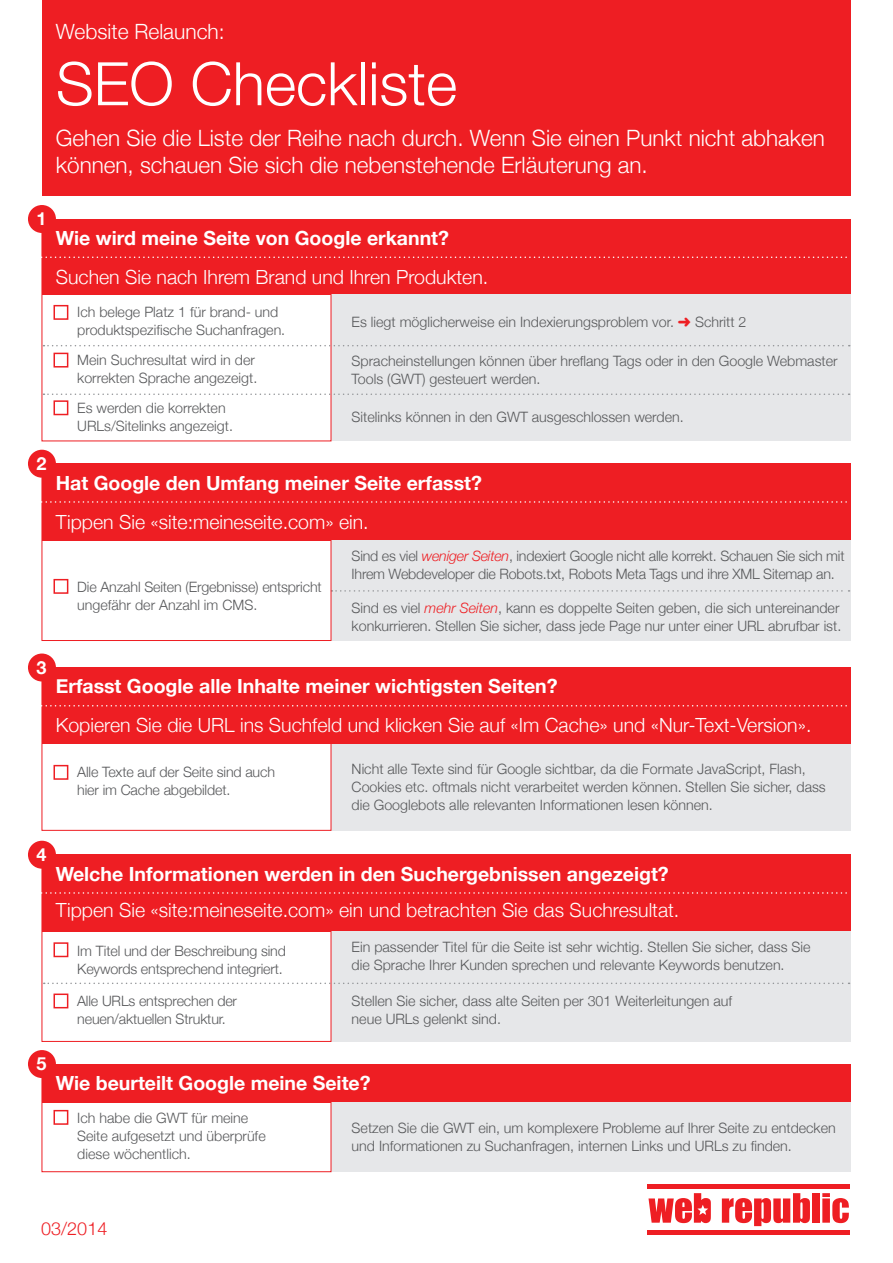
<style>
.page{position:relative;width:893px;height:1263px;background:#fff}
.page>*{position:absolute;margin:0;border:0;box-sizing:border-box;transform-origin:0 0}
.t1{font:300 60px "Helvetica Neue";color:#fff}
.t2{font:300 22.5px/27px "Helvetica Neue";color:#fff}
.t3{font:300 21px "Helvetica Neue";color:#fff}
.t4{font:300 19.5px "Helvetica Neue";color:#fff}
.t5{font:700 19.5px "Helvetica Neue";color:#fff}
.t6{font:300 18px "Helvetica Neue";color:#ee1e23}
.t7{font:700 18px "Helvetica Neue";color:#fff}
.t8{font:300 14.25px/18px "Helvetica Neue";color:#57585a}
.s1{font-weight:700;color:#ee1e23}
.s2{color:#ee1e23}
.s3{font-style:italic;color:#ee1e23}
</style>
<div class="page">
<div style="left:331px;top:744px;width:519px;height:86px;background:#e6e7e9"></div>
<div style="left:42px;top:256px;width:808px;height:39px;background:#ee1e23"></div>
<div style="left:42px;top:502px;width:808px;height:38px;background:#ee1e23"></div>
<div style="left:331px;top:540px;width:519px;height:101px;background:#e6e7e9"></div>
<div style="left:42px;top:706px;width:808px;height:38px;background:#ee1e23"></div>
<svg style="left:331px;top:590px;width:518px;height:2px"></svg>
<div style="left:42px;top:219px;width:808px;height:38px;background:#ee1e23"></div>
<div style="left:331px;top:295px;width:519px;height:146px;background:#e6e7e9"></div>
<div style="left:42px;top:0;width:808px;height:195px;background:#ee1e23"></div>
<div style="left:42px;top:225px;width:289px;height:216px;border:1px solid #ee1e23"></div>
<div style="left:28px;top:205px;width:28px;height:28px;background:#ee1e23;border-radius:50%"></div>
<svg style="left:722px;top:1193px;width:88px;height:33px"></svg>
<div style="left:812px;top:1193px;width:8px;height:30px;background:#ee1e23"></div>
<svg style="left:822px;top:1193px;width:27px;height:30px"></svg>
<div style="left:648px;top:1230px;width:202px;height:5px;background:#ee1e23"></div>
<svg style="left:648px;top:1193px;width:63px;height:30px"></svg>
<div style="left:648px;top:1184px;width:202px;height:5px;background:#ee1e23"></div>
<svg style="left:43px;top:345px;width:807px;height:1px"></svg>
<svg style="left:43px;top:393px;width:806px;height:2px"></svg>
<div style="left:42px;top:1064px;width:808px;height:38px;background:#ee1e23"></div>
<div style="left:331px;top:1102px;width:519px;height:70px;background:#e6e7e9"></div>
<div style="left:42px;top:1070px;width:289px;height:102px;border:1px solid #ee1e23"></div>
<div style="left:28px;top:1050px;width:28px;height:28px;background:#ee1e23;border-radius:50%"></div>
<div style="left:42px;top:464px;width:808px;height:38px;background:#ee1e23"></div>
<div style="left:42px;top:477px;width:289px;height:164px;border:1px solid #ee1e23"></div>
<div style="left:42px;top:667px;width:289px;height:164px;border:1px solid #ee1e23"></div>
<div style="left:28px;top:450px;width:28px;height:28px;background:#ee1e23;border-radius:50%"></div>
<div style="left:42px;top:667px;width:808px;height:39px;background:#ee1e23"></div>
<div style="left:28px;top:653px;width:28px;height:28px;background:#ee1e23;border-radius:50%"></div>
<div style="left:42px;top:893px;width:808px;height:38px;background:#ee1e23"></div>
<div style="left:42px;top:855px;width:808px;height:38px;background:#ee1e23"></div>
<div style="left:331px;top:931px;width:519px;height:110px;background:#e6e7e9"></div>
<div style="left:42px;top:858px;width:289px;height:184px;border:1px solid #ee1e23"></div>
<div style="left:28px;top:841px;width:28px;height:28px;background:#ee1e23;border-radius:50%"></div>
<svg style="left:42px;top:501px;width:805px;height:2px"></svg>
<svg style="left:44px;top:982px;width:805px;height:2px"></svg>
<svg style="left:42px;top:705px;width:805px;height:1px"></svg>
<svg style="left:42px;top:892px;width:805px;height:2px"></svg>
<div style="left:54px;top:305px;width:14px;height:15px;background:#fff;border:2px solid #ee1e23"></div>
<div style="left:54px;top:353px;width:14px;height:15px;background:#fff;border:2px solid #ee1e23"></div>
<div style="left:54px;top:400px;width:14px;height:15px;background:#fff;border:2px solid #ee1e23"></div>
<div style="left:54px;top:579px;width:14px;height:15px;background:#fff;border:2px solid #ee1e23"></div>
<div style="left:54px;top:765px;width:14px;height:15px;background:#fff;border:2px solid #ee1e23"></div>
<div style="left:54px;top:942px;width:14px;height:15px;background:#fff;border:2px solid #ee1e23"></div>
<div style="left:54px;top:993px;width:14px;height:15px;background:#fff;border:2px solid #ee1e23"></div>
<div style="left:54px;top:1110px;width:14px;height:15px;background:#fff;border:2px solid #ee1e23"></div>
<svg style="left:42px;top:256px;width:805px;height:2px"></svg>
<h3 class="t3" style="left:56px;top:15px;width:170px">Website Relaunch:</h3>
<h1 class="t1" style="left:56px;top:35px;width:403px">SEO Checkliste</h1>
<h2 class="t2" style="left:56px;top:123px;width:771px">Gehen Sie die Liste der Reihe nach durch. Wenn Sie einen Punkt nicht abhaken können, schauen Sie sich die nebenstehende Erläuterung an.</h2>
<p class="t7" style="left:37px;top:203px;width:12px">1</p>
<p class="t7" style="left:37px;top:447px;width:12px">2</p>
<h3 class="t5" style="left:56px;top:220px;width:395px">Wie wird meine Seite von Google erkannt?</h3>
<h3 class="t4" style="left:56px;top:261px;width:434px">Suchen Sie nach Ihrem Brand und Ihren Produkten.</h3>
<p class="t8" style="left:77px;top:302px;width:209px">Ich belege Platz 1 für brand- und produktspezifische Suchanfragen.</p>
<p class="t8" style="left:56px;top:350px;width:203px;text-align:right"><span class="s1">X</span> Mein Suchresultat wird in der korrekten Sprache angezeigt.</p>
<p class="t8" style="left:77px;top:398px;width:157px;text-indent:-21px"><span class="s1">X</span> Es werden die korrekten<br>URLs/Sitelinks angezeigt.</p>
<p class="t8" style="left:352px;top:313px;width:396px">Es liegt möglicherweise ein Indexierungsproblem vor. <span class="s2">➜</span> Schritt 2</p>
<p class="t8" style="left:352px;top:351px;width:487px">Spracheinstellungen können über hreflang Tags oder in den Google Webmaster<br>Tools (GWT) gesteuert werden.</p>
<p class="t8" style="left:352px;top:407px;width:334px">Sitelinks können in den GWT ausgeschlossen werden.</p>
<h3 class="t5" style="left:56px;top:465px;width:428px">Hat Google den Umfang meiner Seite erfasst?</h3>
<h3 class="t4" style="left:56px;top:506px;width:314px">Tippen Sie «site:meineseite.com» ein.</h3>
<p class="t8" style="left:77px;top:577px;width:246px;text-indent:-21px"><span class="s1">X</span> Die Anzahl Seiten (Ergebnisse) entspricht ungefähr der Anzahl im CMS.</p>
<p class="t8" style="left:352px;top:546px;width:494px">Sind es viel <span class="s3">weniger Seiten</span>, indexiert Google nicht alle korrekt. Schauen Sie sich mit<br>Ihrem Webdeveloper die Robots.txt, Robots Meta Tags und ihre XML Sitemap an.</p>
<p class="t8" style="left:352px;top:598px;width:491px">Sind es viel <span class="s3">mehr Seiten</span>, kann es doppelte Seiten geben, die sich untereinander konkurrieren. Stellen Sie sicher, dass jede Page nur unter einer URL abrufbar ist.</p>
<p class="t7" style="left:37px;top:651px;width:12px">3</p>
<h3 class="t5" style="left:56px;top:669px;width:503px">Erfasst Google alle Inhalte meiner wichtigsten Seiten?</h3>
<h3 class="t4" style="left:56px;top:710px;width:757px">Kopieren Sie die URL ins Suchfeld und klicken Sie auf «Im Cache» und «Nur-Text-Version».</h3>
<p class="t8" style="left:77px;top:762px;width:199px;text-indent:-21px"><span class="s1">X</span> Alle Texte auf der Seite sind auch hier im Cache abgebildet.</p>
<p class="t8" style="left:352px;top:759px;width:476px">Nicht alle Texte sind für Google sichtbar, da die Formate JavaScript, Flash,<br>Cookies etc. oftmals nicht verarbeitet werden können. Stellen Sie sicher, dass die Googlebots alle relevanten Informationen lesen können.</p>
<p class="t7" style="left:37px;top:838px;width:12px">4</p>
<h3 class="t5" style="left:56px;top:856px;width:614px">Welche Informationen werden in den Suchergebnissen angezeigt?</h3>
<h3 class="t4" style="left:56px;top:894px;width:625px">Tippen Sie «site:meineseite.com» ein und betrachten Sie das Suchresultat.</h3>
<p class="t8" style="left:56px;top:941px;width:232px;text-align:right"><span class="s1">X</span> Im Titel und der Beschreibung sind<br>Keywords entsprechend integriert.</p>
<p class="t8" style="left:77px;top:991px;width:161px;text-indent:-21px"><span class="s1">X</span> Alle URLs entsprechen der neuen/aktuellen Struktur.</p>
<p class="t8" style="left:352px;top:937px;width:460px">Ein passender Titel für die Seite ist sehr wichtig. Stellen Sie sicher, dass Sie die Sprache Ihrer Kunden sprechen und relevante Keywords benutzen.</p>
<p class="t8" style="left:352px;top:991px;width:382px">Stellen Sie sicher, dass alte Seiten per 301 Weiterleitungen auf neue URLs gelenkt sind.</p>
<p class="t7" style="left:37px;top:1048px;width:12px">5</p>
<h3 class="t5" style="left:56px;top:1065px;width:316px">Wie beurteilt Google meine Seite?</h3>
<p class="t8" style="left:77px;top:1108px;width:190px;text-indent:-21px"><span class="s1">X</span> Ich habe die GWT für meine<br>Seite aufgesetzt und überprüfe diese wöchentlich.</p>
<p class="t8" style="left:352px;top:1118px;width:486px">Setzen Sie die GWT ein, um komplexere Probleme auf Ihrer Seite zu entdecken und Informationen zu Suchanfragen, internen Links und URLs zu finden.</p>
<p class="t6" style="left:41px;top:1214px;width:68px">03/2014</p>
</div>
